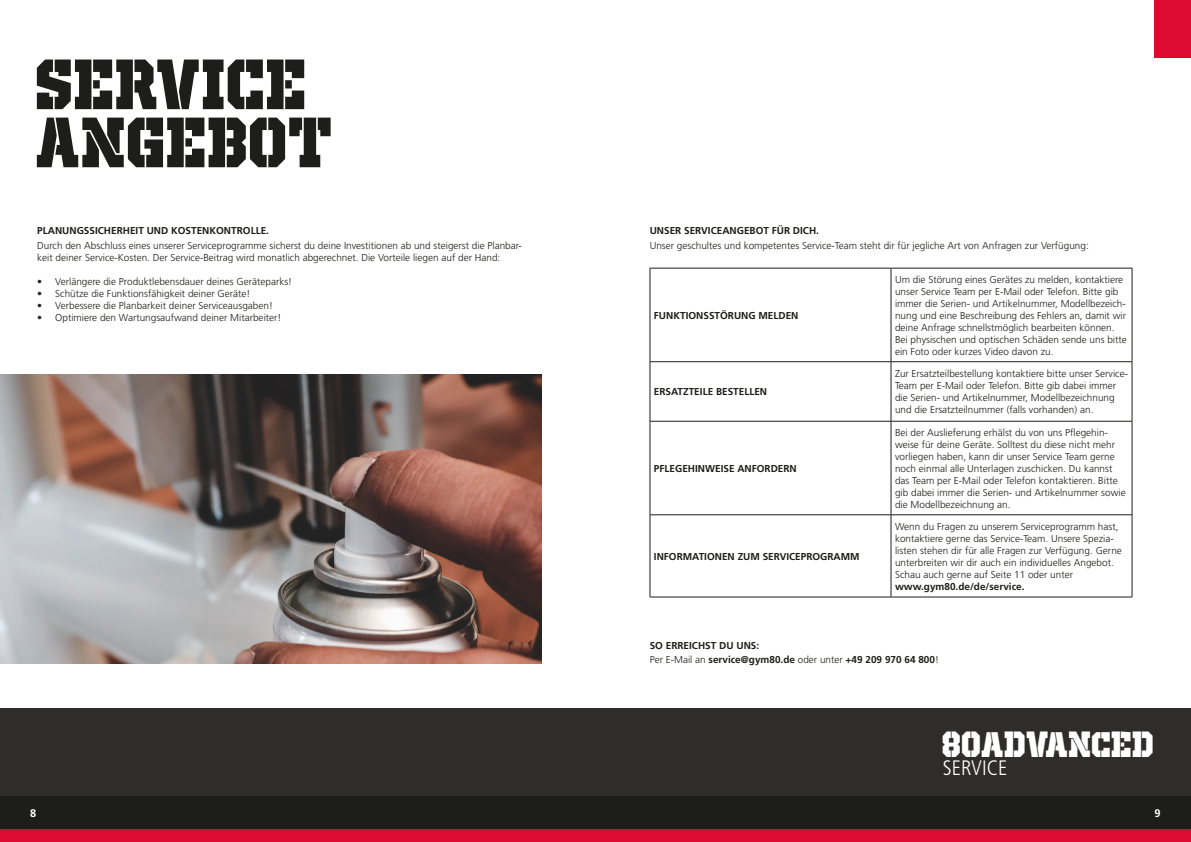
<style>
.page{position:relative;width:1191px;height:842px;background:#fff}
.page>*{position:absolute;margin:0;border:0;box-sizing:border-box;transform-origin:0 0}
.t1{font:82.7px/58.1px "Old School United Stencil";color:#1d1d1b}
.t2{font:41.8px "Old School United Stencil";color:#fff}
.t3{font:300 condensed 20.9px "Frutiger LT Std";color:#fff}
.t4{font:700 11px "Frutiger LT Std";color:#fff}
.t5{font:300 10px/12px "Frutiger LT Std";color:#1d1d1b}
.t6{font:700 10px/14.8px "Frutiger LT Std";color:#1d1d1b}
.s1{font-weight:300}
</style>
<div class="page">
<div style="left:0;top:709px;width:1191px;height:133px;background:#2e2d2c"></div>
<div style="left:0;top:796px;width:1191px;height:33px;background:#1d1d1b"></div>
<div style="left:0;top:829px;width:1191px;height:13px;background:#dd0b2f"></div>
<div style="left:1154px;top:0;width:37px;height:57px;background:#dd0b2f"></div>
<hr style="left:890px;top:268px;width:1px;height:93px;background:#1d1d1b">
<hr style="left:890px;top:362px;width:1px;height:59px;background:#1d1d1b">
<hr style="left:890px;top:421px;width:1px;height:93px;background:#1d1d1b">
<hr style="left:890px;top:515px;width:1px;height:82px;background:#1d1d1b">
<hr style="left:649px;top:268px;width:242px;height:1px;background:#1d1d1b">
<hr style="left:649px;top:268px;width:1px;height:93px;background:#1d1d1b">
<hr style="left:891px;top:268px;width:241px;height:1px;background:#1d1d1b">
<hr style="left:1131px;top:268px;width:1px;height:93px;background:#1d1d1b">
<hr style="left:649px;top:361px;width:242px;height:1px;background:#1d1d1b">
<hr style="left:649px;top:362px;width:1px;height:59px;background:#1d1d1b">
<hr style="left:891px;top:361px;width:241px;height:1px;background:#1d1d1b">
<hr style="left:1131px;top:362px;width:1px;height:59px;background:#1d1d1b">
<hr style="left:649px;top:421px;width:242px;height:1px;background:#1d1d1b">
<hr style="left:649px;top:421px;width:1px;height:93px;background:#1d1d1b">
<hr style="left:891px;top:421px;width:241px;height:1px;background:#1d1d1b">
<hr style="left:1131px;top:421px;width:1px;height:93px;background:#1d1d1b">
<hr style="left:649px;top:514px;width:242px;height:1px;background:#1d1d1b">
<hr style="left:649px;top:515px;width:1px;height:82px;background:#1d1d1b">
<hr style="left:891px;top:514px;width:241px;height:1px;background:#1d1d1b">
<hr style="left:1131px;top:515px;width:1px;height:82px;background:#1d1d1b">
<hr style="left:649px;top:597px;width:242px;height:1px;background:#1d1d1b">
<hr style="left:891px;top:597px;width:241px;height:1px;background:#1d1d1b">
<img style="left:0;top:375px;width:541px;height:288px">
<h1 class="t1" style="left:37px;top:52px;width:299px">SERVICE<br>ANGEBOT</h1>
<p class="t6" style="left:37px;top:223px;width:233px">PLANUNGSSICHERHEIT UND KOSTENKONTROLLE.</p>
<p class="t5" style="left:37px;top:240px;width:486px">Durch den Abschluss eines unserer Serviceprogramme sicherst du deine Investitionen ab und steigerst die Planbar&shy;keit deiner Service-Kosten. Der Service-Beitrag wird monatlich abgerechnet. Die Vorteile liegen auf der Hand:</p>
<p class="t5" style="left:37px;top:276px;width:256px">• Verlängere die Produktlebensdauer deines Geräteparks!</p>
<p class="t5" style="left:37px;top:288px;width:215px">• Schütze die Funktionsfähigkeit deiner Geräte!</p>
<p class="t5" style="left:37px;top:300px;width:237px">• Verbessere die Planbarkeit deiner Serviceausgaben!</p>
<p class="t5" style="left:37px;top:312px;width:246px">• Optimiere den Wartungsaufwand deiner Mitarbeiter!</p>
<p class="t4" style="left:30px;top:806px;width:8px">8</p>
<p class="t6" style="left:649px;top:223px;width:171px">UNSER SERVICEANGEBOT FÜR DICH.</p>
<p class="t5" style="left:649px;top:240px;width:440px">Unser geschultes und kompetentes Service-Team steht dir für jegliche Art von Anfragen zur Verfügung:</p>
<p class="t6" style="left:654px;top:308px;width:146px">FUNKTIONSSTÖRUNG MELDEN</p>
<p class="t6" style="left:654px;top:384px;width:115px">ERSATZTEILE BESTELLEN</p>
<p class="t6" style="left:654px;top:461px;width:144px">PFLEGEHINWEISE ANFORDERN</p>
<p class="t6" style="left:654px;top:549px;width:207px">INFORMATIONEN ZUM SERVICEPROGRAMM</p>
<p class="t5" style="left:895px;top:273px;width:233px">Um die Störung eines Gerätes zu melden, kontaktiere unser Service Team per E-Mail oder Telefon. Bitte gib immer die Serien- und Artikelnummer, Modellbezeich&shy;nung und eine Beschreibung des Fehlers an, damit wir deine Anfrage schnellstmöglich bearbeiten können.<br>Bei physischen und optischen Schäden sende uns bitte ein Foto oder kurzes Video davon zu.</p>
<p class="t5" style="left:895px;top:368px;width:234px">Zur Ersatzteilbestellung kontaktiere bitte unser Service-Team per E-Mail oder Telefon. Bitte gib dabei immer die Serien- und Artikelnummer, Modellbezeichnung und die Ersatzteilnummer (falls vorhanden) an.</p>
<p class="t5" style="left:895px;top:426px;width:232px">Bei der Auslieferung erhälst du von uns Pflegehin&shy;weise für deine Geräte. Solltest du diese nicht mehr vorliegen haben, kann dir unser Service Team gerne noch einmal alle Unterlagen zuschicken. Du kannst das Team per E-Mail oder Telefon kontaktieren. Bitte gib dabei immer die Serien- und Artikelnummer sowie die Modellbezeichnung an.</p>
<p class="t5" style="left:895px;top:520px;width:228px">Wenn du Fragen zu unserem Serviceprogramm hast, kontaktiere gerne das Service-Team. Unsere Spezia&shy;listen stehen dir für alle Fragen zur Verfügung. Gerne unterbreiten wir dir auch ein individuelles Angebot.<br>Schau auch gerne auf Seite 11 oder unter</p>
<p class="t6" style="left:895px;top:579px;width:131px">www.gym80.de/de/service.</p>
<p class="t6" style="left:649px;top:638px;width:291px">SO ERREICHST DU UNS:<br><span class="s1">Per E-Mail an</span> service@gym80.de <span class="s1">oder unter</span> +49 209 970 64 800<span class="s1">!</span></p>
<h2 class="t2" style="left:942px;top:722px;width:213px">80ADVANCED</h2>
<h3 class="t3" style="left:942px;top:756px;width:66px">SERVICE</h3>
<p class="t4" style="left:1154px;top:806px;width:8px">9</p>
</div>
